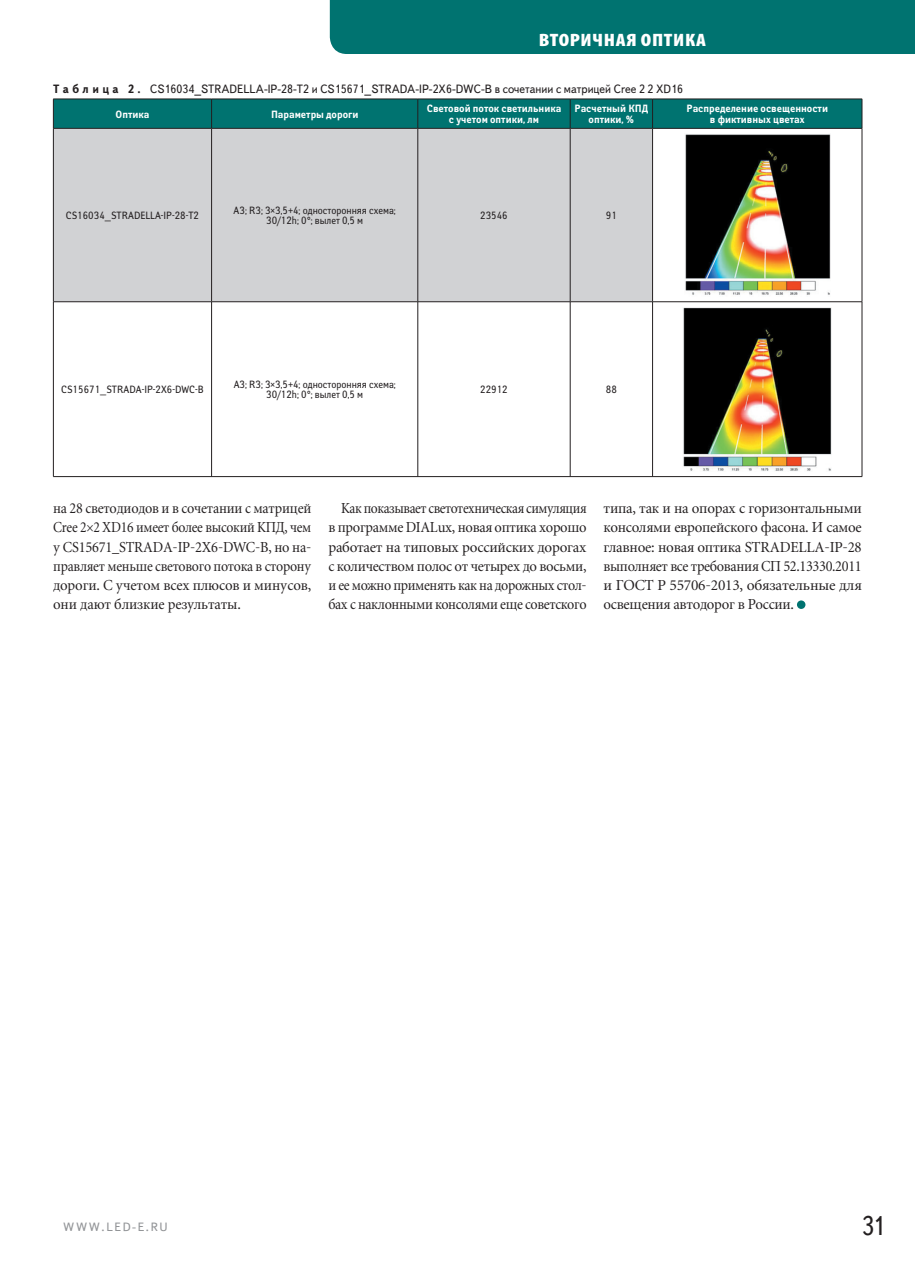
<style>
.page{position:relative;width:915px;height:1263px;background:#fff}
.page>*{position:absolute;margin:0;border:0;box-sizing:border-box;transform-origin:0 0}
.t1{font:27px "Text Book C";color:#231f20;scale:.9 1}
.t2{font:900 condensed 18px "Myriad Pro";letter-spacing:.03em;color:#fff;scale:1.17 1}
.t3{font:15px/19.2px "Miniature";letter-spacing:-.02em;color:#231f20;text-align:justify;scale:.88 1}
.t4{font:15px/19.2px "Miniature";letter-spacing:-.02em;color:#231f20;text-align:justify;scale:.92 1}
.t5{font:15px/19.2px "Miniature";letter-spacing:-.02em;color:#231f20;text-align:justify}
.t6{font:12px "Text Book C";color:#231f20;scale:.95 1}
.t7{font:12px "Text Book C";letter-spacing:.13em;color:#939598}
.t8{font:10.5px/10.5px "Yanus";color:#231f20;text-align:center;scale:.9 1}
.t9{font:700 10.5px/10.5px "Yanus";color:#fff;text-align:center;scale:.9 1}
.s1{font-weight:700}
</style>
<div class="page">
<div style="left:330px;top:0;width:584px;height:54px;background:#007370"></div>
<svg style="left:796px;top:600px;width:9px;height:9px"></svg>
<div style="left:54px;top:129px;width:598px;height:172px;background:#d1d2d4"></div>
<svg style="left:53px;top:99px;width:809px;height:29px;background:#00706d"></svg>
<hr style="left:53px;top:128px;width:158px;height:1px;background:#231f20">
<hr style="left:53px;top:129px;width:1px;height:173px;background:#231f20">
<hr style="left:211px;top:128px;width:206px;height:1px;background:#231f20">
<hr style="left:211px;top:129px;width:1px;height:173px;background:#231f20">
<hr style="left:417px;top:128px;width:153px;height:1px;background:#231f20">
<hr style="left:417px;top:129px;width:1px;height:173px;background:#231f20">
<hr style="left:570px;top:128px;width:82px;height:1px;background:#231f20">
<hr style="left:569px;top:129px;width:1px;height:173px;background:#231f20">
<hr style="left:652px;top:128px;width:209px;height:1px;background:#231f20">
<hr style="left:652px;top:129px;width:1px;height:173px;background:#231f20">
<hr style="left:861px;top:129px;width:1px;height:173px;background:#231f20">
<hr style="left:53px;top:301px;width:158px;height:1px;background:#231f20">
<hr style="left:53px;top:302px;width:1px;height:174px;background:#231f20">
<hr style="left:211px;top:301px;width:206px;height:1px;background:#231f20">
<hr style="left:211px;top:302px;width:1px;height:174px;background:#231f20">
<hr style="left:417px;top:301px;width:153px;height:1px;background:#231f20">
<hr style="left:417px;top:302px;width:1px;height:174px;background:#231f20">
<hr style="left:570px;top:301px;width:82px;height:1px;background:#231f20">
<hr style="left:569px;top:302px;width:1px;height:174px;background:#231f20">
<hr style="left:652px;top:301px;width:209px;height:1px;background:#231f20">
<hr style="left:652px;top:302px;width:1px;height:174px;background:#231f20">
<hr style="left:861px;top:302px;width:1px;height:174px;background:#231f20">
<hr style="left:53px;top:476px;width:808px;height:1px;background:#231f20">
<img style="left:685px;top:134px;width:145px;height:161px">
<img style="left:683px;top:307px;width:148px;height:164px">
<p class="t2" style="left:538px;top:29px;width:145px">ВТОРИЧНАЯ ОПТИКА</p>
<p class="t6" style="left:53px;top:84px;width:664px"><span class="s1">Т а б л и ц а 2 .</span> CS16034_STRADELLA-IP-28-T2 и CS15671_STRADA-IP-2X6-DWC-B в сочетании с матрицей Cree 2 2 XD16</p>
<p class="t9" style="left:115px;top:109px;width:39px">Оптика</p>
<p class="t9" style="left:271px;top:109px;width:99px">Параметры дороги</p>
<p class="t9" style="left:426px;top:104px;width:151px">Световой поток светильника с учетом оптики, лм</p>
<p class="t9" style="left:574px;top:104px;width:83px">Расчетный КПД оптики, %</p>
<p class="t9" style="left:686px;top:104px;width:159px">Распределение освещенности в фиктивных цветах</p>
<p class="t8" style="left:66px;top:211px;width:149px">CS16034_STRADELLA-IP-28-T2</p>
<p class="t8" style="left:233px;top:206px;width:181px">А3; R3; 3×3,5+4; односторонняя схема;<br>30/12h; 0°; вылет 0,5 м</p>
<p class="t8" style="left:480px;top:211px;width:32px">23546</p>
<p class="t8" style="left:605px;top:211px;width:14px">91</p>
<p class="t8" style="left:61px;top:385px;width:160px">CS15671_STRADA-IP-2X6-DWC-B</p>
<p class="t8" style="left:233px;top:380px;width:181px">А3; R3; 3×3,5+4; односторонняя схема;<br>30/12h; 0°; вылет 0,5 м</p>
<p class="t8" style="left:480px;top:385px;width:32px">22912</p>
<p class="t8" style="left:605px;top:385px;width:14px">88</p>
<p class="t4" style="left:53px;top:498px;width:282px">на 28 светодиодов и в сочетании с матрицей Cree 2 2 XD16 имеет более высокий КПД, чем у CS15671_STRADA-IP-2X6-DWC-B, но на&shy;правляет меньше светового потока в сторону дороги. С учетом всех плюсов и минусов, они дают близкие результаты.</p>
<p class="t3" style="left:328px;top:498px;width:295px;text-indent:13px">Как показывает светотехническая симуляция в программе DIALux, новая оптика хорошо работает на типовых российских дорогах с количеством полос от четырех до восьми, и ее можно применять как на дорожных стол&shy;бах с наклонными консолями еще советского</p>
<p class="t5" style="left:603px;top:498px;width:259px">типа, так и на опорах с горизонтальными консолями европейского фасона. И самое главное: новая оптика STRADELLA-IP-28 выполняет все требования СП 52.13330.2011 и ГОСТ Р 55706-2013, обязательные для освещения автодорог в России.</p>
<p class="t7" style="left:63px;top:1222px;width:106px">WWW.LED-E.RU</p>
<h1 class="t1" style="left:861px;top:1216px;width:27px">31</h1>
</div>
